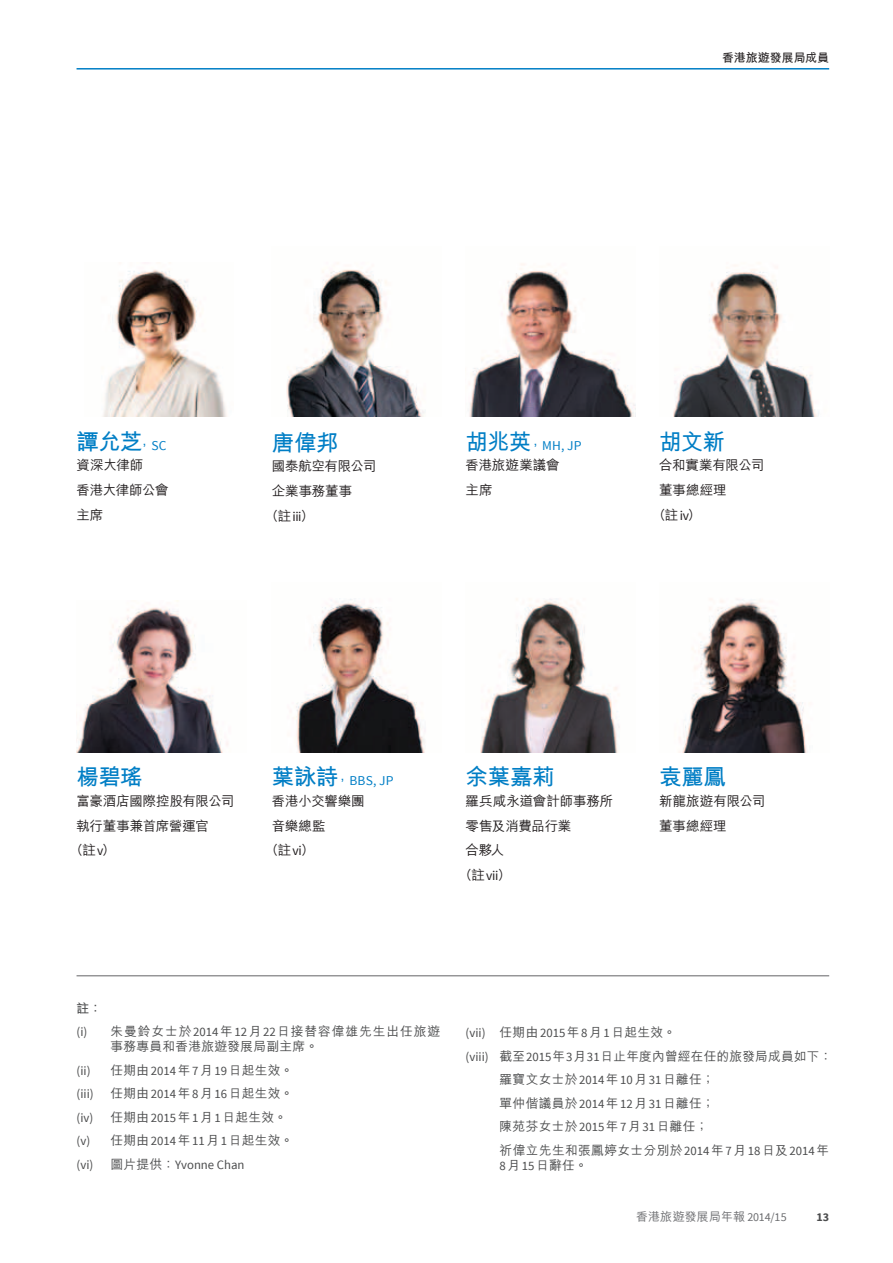
<style>
.page{position:relative;width:893px;height:1263px;background:#fff}
.page>*{position:absolute;margin:0;border:0;box-sizing:border-box;transform-origin:0 0}
.t1{font:700 22.5px "M Hei HK";letter-spacing:-.03em;color:#007ec5}
.t2{font:500 13.5px "M Hei HK";letter-spacing:-.015em;color:#231f20}
.t3{font:13.5px "Source Sans Pro";letter-spacing:.005em;color:#007ec5}
._06_Notes{font:500 12.75px/15px "M Hei HK";letter-spacing:.02em;color:#4b4c4d}
._06_Notes-2{font:12.75px "Source Sans Pro";color:#4b4c4d}
._06_Notes-3{font:500 12.75px/15px "M Hei HK";letter-spacing:.07em;color:#4b4c4d}
._06_Notes-4{font:700 12.75px "M Hei HK";color:#4b4c4d}
.t4{font:500 12px "M Hei HK";letter-spacing:.01em;color:#6c6d70}
.t5{font:700 12px "M Hei HK";letter-spacing:-.01em;color:#231f20}
.t6{font:700 12px "Source Sans Pro";color:#4b4c4d}
.s1{font-weight:500;font-size:13.5px}
.s2{font-family:"Source Sans Pro";font-weight:400;font-size:13.5px}
.s3{font-family:"Source Sans Pro";font-weight:400}
.s4{font-family:"M Hei HK";font-weight:700;font-size:22.5px}
.s5{font-family:"M Hei HK";font-weight:500}
</style>
<div class="page">
<hr style="left:77px;top:68px;width:752px;height:2px;background:#007ec5">
<hr style="left:77px;top:975px;width:752px;height:1px;background:#636366">
<img style="left:103px;top:270px;width:124px;height:147px">
<img style="left:286px;top:263px;width:138px;height:154px">
<img style="left:469px;top:263px;width:167px;height:154px">
<img style="left:673px;top:265px;width:146px;height:152px">
<img style="left:294px;top:599px;width:131px;height:154px">
<img style="left:77px;top:601px;width:151px;height:152px">
<img style="left:480px;top:598px;width:139px;height:155px">
<img style="left:679px;top:599px;width:129px;height:154px">
<p class="t5" style="left:722px;top:49px;width:109px">香港旅遊發展局成員</p>
<p class="t1" style="left:77px;top:425px;width:91px">譚允芝<span class="s1">，</span><span class="s2">SC</span></p>
<p class="t2" style="left:77px;top:455px;width:68px">資深大律師</p>
<p class="t2" style="left:77px;top:480px;width:93px">香港大律師公會</p>
<p class="t2" style="left:77px;top:505px;width:28px">主席</p>
<p class="t1" style="left:272px;top:426px;width:68px">唐偉邦</p>
<p class="t2" style="left:272px;top:456px;width:106px">國泰航空有限公司</p>
<p class="t2" style="left:272px;top:481px;width:82px">企業事務董事</p>
<p class="t2" style="left:265px;top:506px;width:51px">（註<span class="s3">iii</span>）</p>
<p class="t3" style="left:466px;top:437px;width:117px"><span class="s4">胡兆英</span><span class="s5">，</span>MH, JP</p>
<p class="t2" style="left:466px;top:455px;width:96px">香港旅遊業議會</p>
<p class="t2" style="left:466px;top:480px;width:28px">主席</p>
<p class="t1" style="left:659px;top:425px;width:67px">胡文新</p>
<p class="t2" style="left:659px;top:455px;width:107px">合和實業有限公司</p>
<p class="t2" style="left:659px;top:480px;width:69px">董事總經理</p>
<p class="t2" style="left:652px;top:505px;width:50px">（註<span class="s3">iv</span>）</p>
<p class="t1" style="left:77px;top:761px;width:67px">楊碧瑤</p>
<p class="t2" style="left:77px;top:791px;width:159px">富豪酒店國際控股有限公司</p>
<p class="t2" style="left:77px;top:816px;width:134px">執行董事兼首席營運官</p>
<p class="t2" style="left:70px;top:841px;width:47px">（註 <span class="s3">v</span>）</p>
<p class="t3" style="left:272px;top:773px;width:123px"><span class="s4">葉詠詩</span><span class="s5">，</span>BBS, JP</p>
<p class="t2" style="left:272px;top:791px;width:94px">香港小交響樂團</p>
<p class="t2" style="left:272px;top:816px;width:55px">音樂總監</p>
<p class="t2" style="left:265px;top:841px;width:51px">（註<span class="s3">vi</span>）</p>
<p class="t1" style="left:466px;top:761px;width:90px">余葉嘉莉</p>
<p class="t2" style="left:466px;top:791px;width:149px">羅兵咸永道會計師事務所</p>
<p class="t2" style="left:466px;top:816px;width:107px">零售及消費品行業</p>
<p class="t2" style="left:466px;top:841px;width:40px">合夥人</p>
<p class="t2" style="left:459px;top:865px;width:54px">（註<span class="s3">vii</span>）</p>
<p class="t1" style="left:659px;top:761px;width:68px">袁麗鳳</p>
<p class="t2" style="left:659px;top:791px;width:108px">新龍旅遊有限公司</p>
<p class="t2" style="left:659px;top:816px;width:69px">董事總經理</p>
<p class="_06_Notes-4" style="left:77px;top:998px;width:27px">註：</p>
<p class="_06_Notes-3" style="left:111px;top:1023px;width:331px;text-indent:-34px"><span class="s3">(i)</span> 朱曼鈴女士於<span class="s3">2014</span>年<span class="s3">12</span>月<span class="s3">22</span>日接替容偉雄先生出任旅遊事務專員和香港旅遊發展局副主席。</p>
<p class="_06_Notes-2" style="left:77px;top:1062px;width:218px">(ii) <span class="s5">任期由</span>2014<span class="s5">年</span>7<span class="s5">月</span>19<span class="s5">日起生效。</span></p>
<p class="_06_Notes-2" style="left:77px;top:1086px;width:19px">(iii)</p>
<p class="_06_Notes" style="left:111px;top:1085px;width:184px">任期由<span class="s3">2014</span>年<span class="s3">8</span>月<span class="s3">16</span>日起生效。</p>
<p class="_06_Notes-2" style="left:77px;top:1109px;width:212px">(iv) <span class="s5">任期由</span>2015<span class="s5">年</span>1<span class="s5">月</span>1<span class="s5">日起生效。</span></p>
<p class="_06_Notes-2" style="left:77px;top:1133px;width:218px">(v) <span class="s5">任期由</span>2014<span class="s5">年</span>11<span class="s5">月</span>1<span class="s5">日起生效。</span></p>
<p class="_06_Notes-2" style="left:77px;top:1156px;width:170px">(vi) <span class="s5">圖片提供：</span>Yvonne Chan</p>
<p class="_06_Notes-2" style="left:466px;top:1025px;width:212px">(vii) <span class="s5">任期由</span>2015<span class="s5">年</span>8<span class="s5">月</span>1<span class="s5">日起生效。</span></p>
<p class="_06_Notes" style="left:466px;top:1047px;width:368px"><span class="s3">(viii)</span> 截至<span class="s3">2015</span>年<span class="s3">3</span>月<span class="s3">31</span>日止年度內曾經在任的旅發局成員如下：</p>
<p class="_06_Notes" style="left:500px;top:1071px;width:217px">羅寶文女士於<span class="s3">2014</span>年<span class="s3">10</span>月<span class="s3">31</span>日離任；</p>
<p class="_06_Notes" style="left:500px;top:1094px;width:217px">單仲偕議員於<span class="s3">2014</span>年<span class="s3">12</span>月<span class="s3">31</span>日離任；</p>
<p class="_06_Notes" style="left:500px;top:1118px;width:210px">陳苑芬女士於<span class="s3">2015</span>年<span class="s3">7</span>月<span class="s3">31</span>日離任；</p>
<p class="_06_Notes" style="left:500px;top:1141px;width:331px">祈偉立先生和張鳳婷女士分別於<span class="s3">2014</span>年<span class="s3">7</span>月<span class="s3">18</span>日及<span class="s3">2014</span>年<br><span class="s3">8</span>月<span class="s3">15</span>日辭任。</p>
<p class="t4" style="left:636px;top:1207px;width:152px">香港旅遊發展局年報 <span class="s3">2014/15</span></p>
<p class="t6" style="left:816px;top:1209px;width:14px">13</p>
</div>
